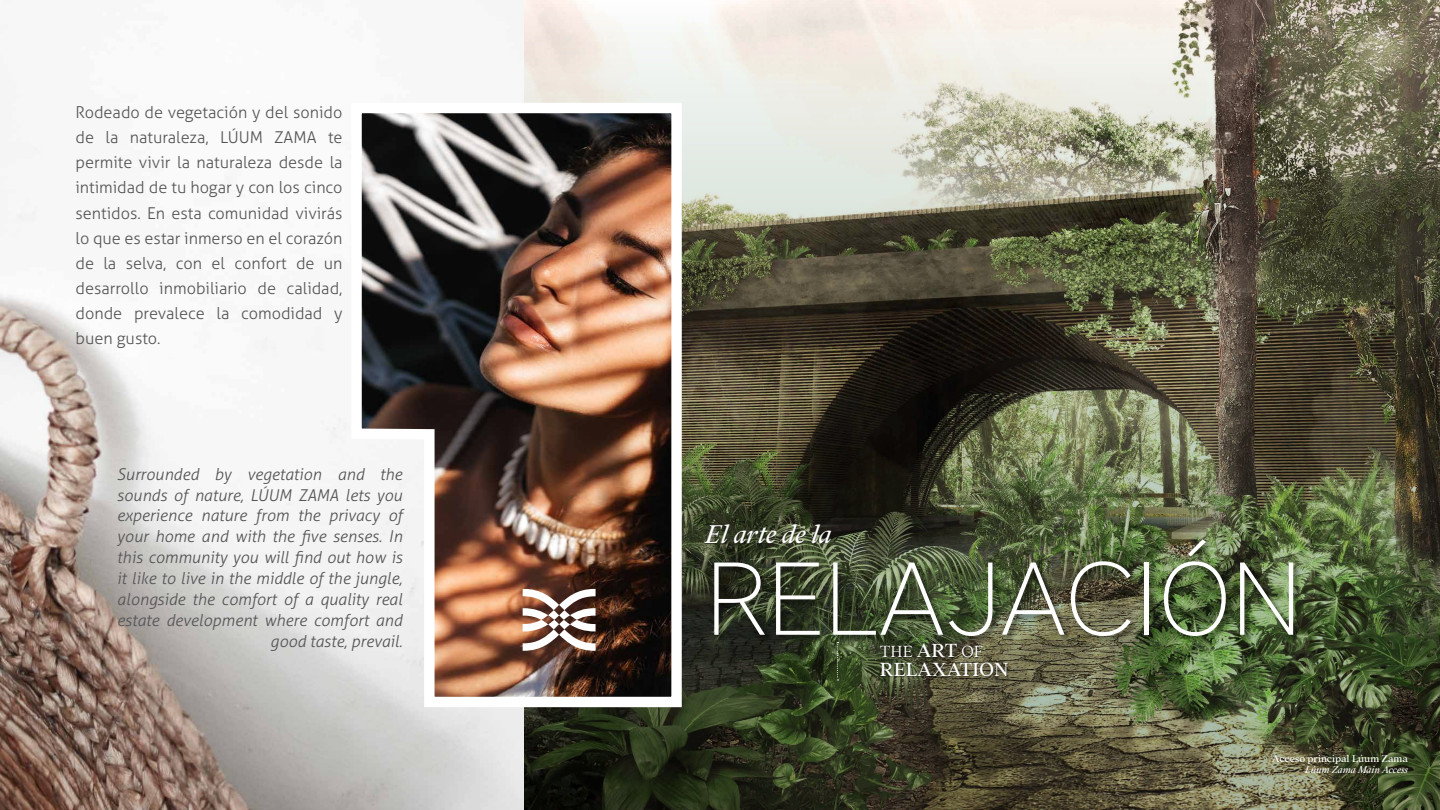
<style>
.page{position:relative;width:1440px;height:810px;background:#fff}
.page>*{position:absolute;margin:0;border:0;box-sizing:border-box;transform-origin:0 0}
.t1{font:200 103.2px "Core Sans A25";color:#fff}
.t2{font:italic 28.2px "Addington CF";color:#fff}
.t3{font:20.85px "Addington CF";color:#fff}
.t4{font:100 17.7px "Addington CF";color:#fff}
.t5{font:italic 300 16.27px/20.9px "Aller";color:#545456;text-align:right}
.t6{font:300 16.27px/25px "Aller";color:#545456;text-align:justify}
.t7{font:10.88px "Addington CF";color:#fff}
.t8{font:italic 10.88px "Addington CF";letter-spacing:-.01em;color:#fff}
.s1{font-weight:400;font-size:20.85px}
</style>
<div class="page">
<img style="left:523px;top:0;width:916px;height:810px">
<img style="left:0;top:148px;width:523px;height:662px">
<img style="left:346px;top:98px;width:341px;height:614px">
<svg style="left:522px;top:589px;width:73px;height:62px"></svg>
<div style="left:713px;top:538px;width:588px;height:107px;background:#000;opacity:.49"></div>
<div style="left:704px;top:524px;width:129px;height:22px;background:#000;opacity:.49"></div>
<div style="left:880px;top:644px;width:129px;height:34px;background:#000;opacity:.49"></div>
<svg style="left:837px;top:642px;width:1px;height:38px"></svg>
<p class="t6" style="left:75px;top:100px;width:268px">Rodeado de vegetación y del sonido de la naturaleza, LÚUM ZAMA te permite vivir la naturaleza desde la intimidad de tu hogar y con los cinco sentidos. En esta comunidad vivirás lo que es estar inmerso en el corazón de la selva, con el confort de un desarrollo inmobiliario de calidad, donde prevalece la comodidad y buen gusto.</p>
<p class="t5" style="left:117px;top:464px;width:287px">Surrounded by vegetation and the sounds of nature, LÚUM ZAMA lets you experience nature from the privacy of your home and with the five senses. In this community you will find out how is it like to live in the middle of the jungle, alongside the comfort of a quality real estate development where comfort and good taste, prevail.</p>
<h2 class="t2" style="left:705px;top:518px;width:128px">El arte de la</h2>
<h1 class="t1" style="left:705px;top:532px;width:598px">RELAJACIÓN</h1>
<p class="t4" style="left:879px;top:641px;width:105px">THE <span class="s1">ART</span> OF</p>
<p class="t3" style="left:879px;top:657px;width:130px">RELAXATION</p>
<p class="t7" style="left:1272px;top:752px;width:137px">Acceso principal Lúum Zama</p>
<p class="t8" style="left:1305px;top:763px;width:104px">Lúum Zama Main Access</p>
</div>
